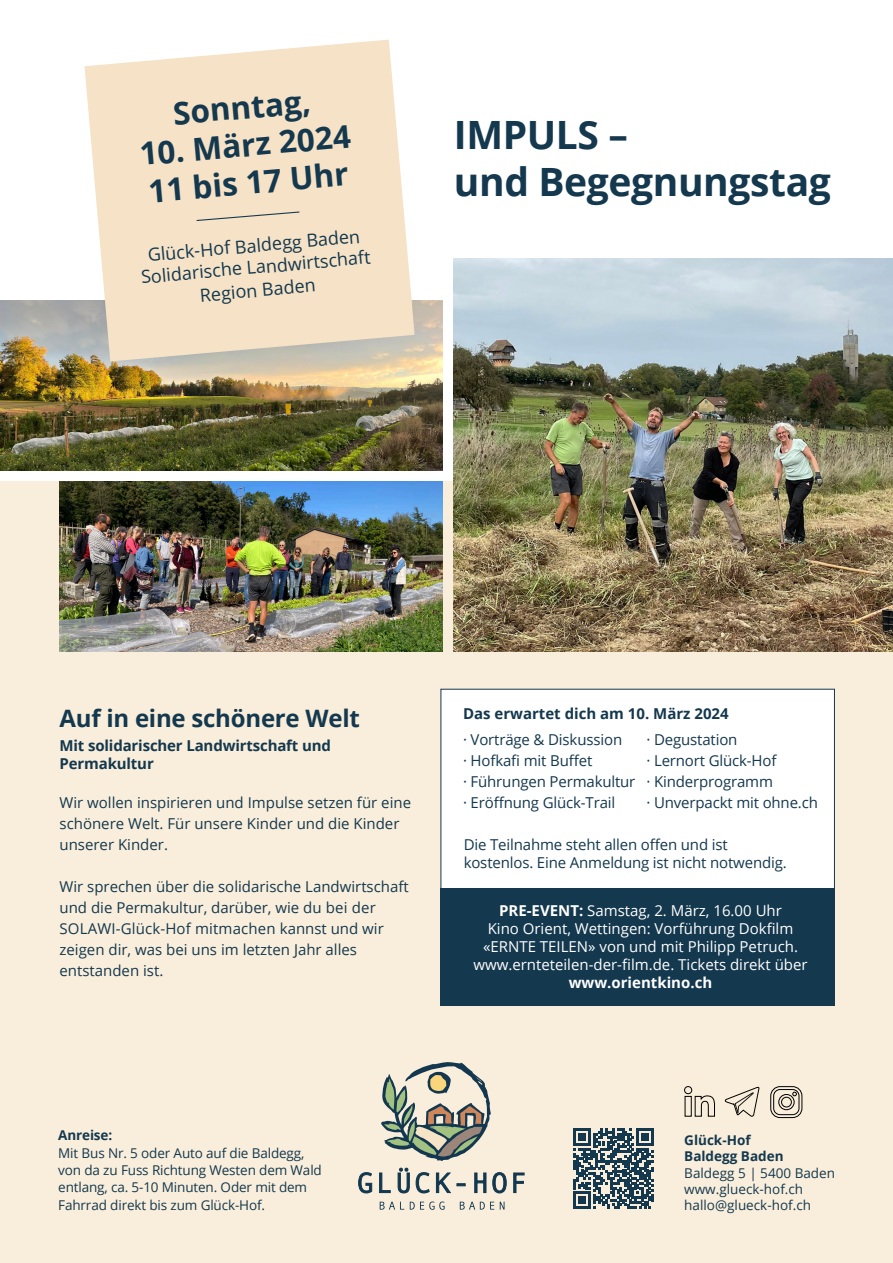
<style>
.page{position:relative;width:893px;height:1263px;background:#fff}
.page>*{position:absolute;margin:0;border:0;box-sizing:border-box;transform-origin:0 0}
.t1{font:700 39px/46.8px "Open Sans";letter-spacing:-.01em;color:#14384e}
.t2{font:700 31.5px/37.8px "Open Sans";color:#14384e}
.t3{font:700 24px "Open Sans";letter-spacing:-.01em;color:#14384e}
.t4{font:18px/21.6px "Open Sans";color:#14384e;text-align:center}
.t5{font:15px/21px "Open Sans";color:#14384e}
.t6{font:15px/18px "Open Sans";color:#fff;text-align:center}
.t7{font:700 15px/18px "Open Sans";letter-spacing:-.01em;color:#14384e}
.t8{font:700 15px "Open Sans";color:#fff}
.t9{font:13.5px/17.4px "Open Sans";letter-spacing:-.01em;color:#14384e}
.t10{font:700 13.5px/16.2px "Open Sans";color:#14384e}
.s1{font-weight:700}
</style>
<div class="page">
<img style="left:0;top:301px;width:443px;height:170px">
<div style="left:0;top:482px;width:893px;height:781px;background:#f9eedb"></div>
<img style="left:60px;top:482px;width:382px;height:170px">
<div style="left:441px;top:689px;width:394px;height:274px;background:#fff"></div>
<div style="left:441px;top:888px;width:394px;height:118px;background:#14384e"></div>
<svg style="left:573px;top:1128px;width:81px;height:80px"></svg>
<svg style="left:684px;top:1086px;width:31px;height:31px"></svg>
<svg style="left:725px;top:1086px;width:34px;height:31px"></svg>
<svg style="left:770px;top:1086px;width:32px;height:32px"></svg>
<img style="left:454px;top:258px;width:439px;height:394px">
<svg style="left:84px;top:40px;width:331px;height:321px;fill:#f6e2c6"></svg>
<svg style="left:195px;top:211px;width:107px;height:11px"></svg>
<svg style="left:359px;top:1172px;width:13px;height:21px"></svg>
<svg style="left:379px;top:1173px;width:11px;height:20px"></svg>
<svg style="left:398px;top:1168px;width:11px;height:25px"></svg>
<svg style="left:416px;top:1172px;width:13px;height:21px"></svg>
<svg style="left:436px;top:1173px;width:14px;height:20px"></svg>
<svg style="left:457px;top:1184px;width:8px;height:2px"></svg>
<svg style="left:475px;top:1173px;width:11px;height:20px"></svg>
<svg style="left:493px;top:1172px;width:13px;height:21px"></svg>
<svg style="left:514px;top:1173px;width:10px;height:20px"></svg>
<svg style="left:380px;top:1202px;width:24px;height:7px"></svg>
<svg style="left:410px;top:1201px;width:35px;height:9px"></svg>
<svg style="left:460px;top:1202px;width:34px;height:7px"></svg>
<svg style="left:500px;top:1202px;width:4px;height:7px"></svg>
<svg style="left:381px;top:1062px;width:110px;height:99px"></svg>
<h2 class="t2" style="left:171px;top:94px;width:139px;rotate:-5deg">Sonntag,</h2>
<h2 class="t2" style="left:138px;top:134px;width:213px;rotate:-5deg">10. März 2024<br>11 bis 17 Uhr</h2>
<p class="t4" style="left:138px;top:244px;width:232px;rotate:-5deg">Glück-Hof Baldegg Baden<br>Solidarische Landwirtschaft</p>
<p class="t4" style="left:199px;top:284px;width:118px;rotate:-5deg">Region Baden</p>
<h1 class="t1" style="left:454px;top:110px;width:379px">IMPULS –<br>und Begegnungstag</h1>
<h3 class="t3" style="left:60px;top:701px;width:302px">Auf in eine schönere Welt</h3>
<p class="t7" style="left:60px;top:736px;width:273px">Mit solidarischer Landwirtschaft und<br>Permakultur</p>
<p class="t5" style="left:60px;top:791px;width:353px">Wir wollen inspirieren und Impulse setzen für eine schönere Welt. Für unsere Kinder und die Kinder unserer Kinder.</p>
<p class="t5" style="left:60px;top:875px;width:351px">Wir sprechen über die solidarische Landwirtschaft und die Permakultur, darüber, wie du bei der SOLAWI-Glück-Hof mitmachen kannst und wir zeigen dir, was bei uns im letzten Jahr alles entstanden ist.</p>
<p class="t7" style="left:463px;top:704px;width:267px">Das erwartet dich am 10. März 2024</p>
<p class="t5" style="left:463px;top:729px;width:174px">· Vorträge &amp; Diskussion<br>· Hofkafi mit Buffet<br>· Führungen Permakultur · Eröffnung Glück-Trail</p>
<p class="t5" style="left:646px;top:729px;width:173px">· Degustation<br>· Lernort Glück-Hof<br>· Kinderprogramm<br>· Unverpackt mit ohne.ch</p>
<p class="t5" style="left:464px;top:835px;width:325px;line-height:18px">Die Teilnahme steht allen offen und ist kostenlos. Eine Anmeldung ist nicht notwendig.</p>
<p class="t6" style="left:473px;top:901px;width:336px"><span class="s1">PRE-EVENT:</span> Samstag, 2. März, 16.00 Uhr<br>Kino Orient, Wettingen: Vorführung Dokfilm «ERNTE TEILEN» von und mit Philipp Petruch. www.ernteteilen-der-film.de. Tickets direkt über</p>
<p class="t8" style="left:569px;top:972px;width:145px">www.orientkino.ch</p>
<p class="t10" style="left:58px;top:1127px;width:55px">Anreise:</p>
<p class="t9" style="left:58px;top:1144px;width:265px">Mit Bus Nr. 5 oder Auto auf die Baldegg, von da zu Fuss Richtung Westen dem Wald entlang, ca. 5-10 Minuten. Oder mit dem Fahrrad direkt bis zum Glück-Hof.</p>
<p class="t10" style="left:684px;top:1132px;width:101px">Glück-Hof<br>Baldegg Baden</p>
<p class="t9" style="left:684px;top:1164px;width:152px;line-height:16.2px">Baldegg 5 | 5400 Baden www.glueck-hof.ch hallo@glueck-hof.ch</p>
</div>
